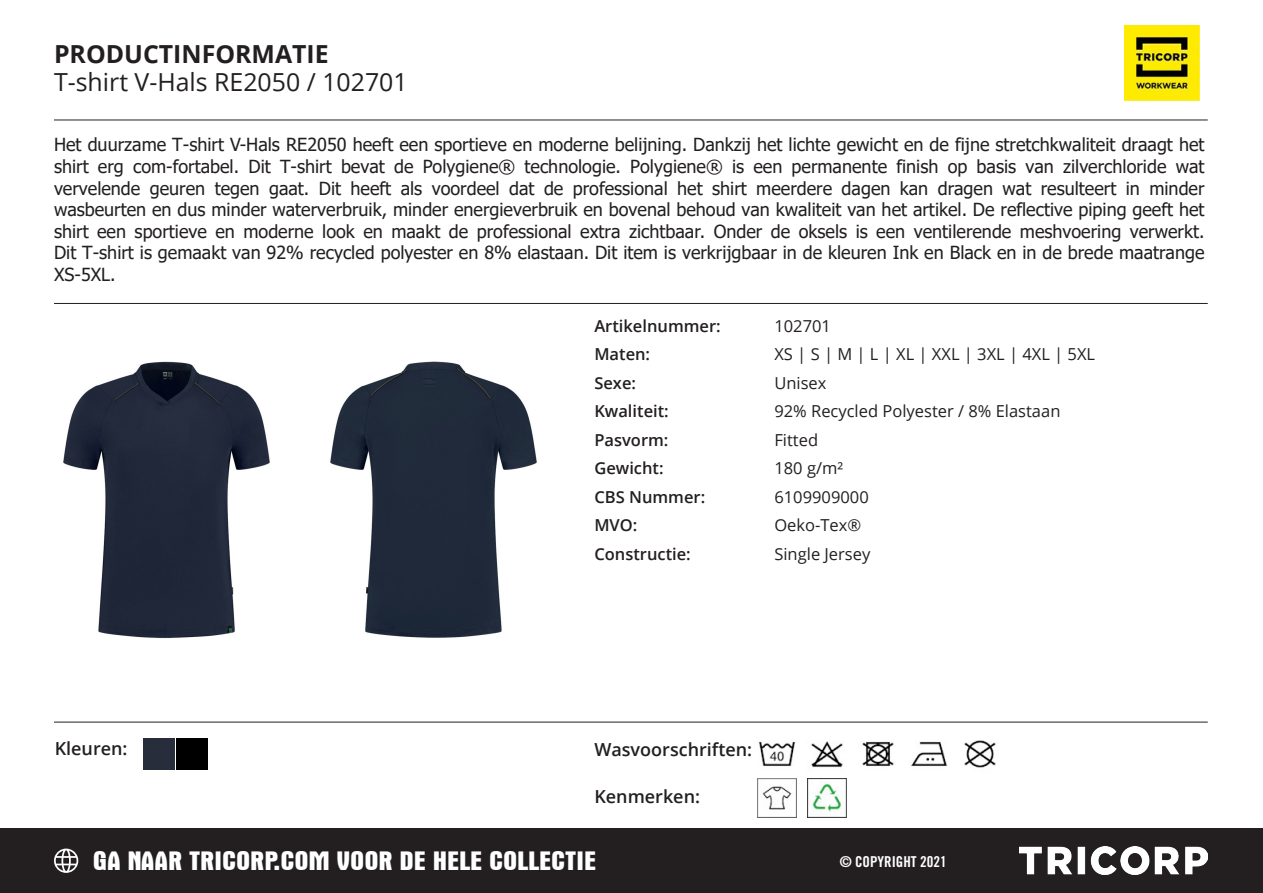
<style>
.page{position:relative;width:1263px;height:893px;background:#fff}
.page>*{position:absolute;margin:0;border:0;box-sizing:border-box;transform-origin:0 0}
.t1{font:700 condensed 27px "Aurora BT";color:#fff;scale:1.15 1}
.t2{font:24.9px "Open Sans";color:#231f20}
.t3{font:700 24.9px "Open Sans";color:#231f20}
.t4{font:18px/21.6px "Tahoma";color:#231f20;text-align:justify}
.t5{font:600 18px "Open Sans";color:#231f20}
.Kenmerk{font:16.5px "Open Sans";color:#231f20}
.Kenmerk-2{font:600 16.5px "Open Sans";color:#231f20}
.t6{font:15px "Trade Gothic LT Std Bd Cn 20";color:#fff}
</style>
<div class="page">
<img style="left:1124px;top:26px;width:75px;height:74px">
<img style="left:63px;top:361px;width:207px;height:278px">
<img style="left:330px;top:361px;width:207px;height:277px">
<img style="left:862px;top:741px;width:32px;height:25px">
<img style="left:758px;top:741px;width:38px;height:25px">
<img style="left:811px;top:741px;width:32px;height:27px">
<img style="left:964px;top:740px;width:32px;height:28px">
<img style="left:911px;top:741px;width:37px;height:25px">
<img style="left:757px;top:778px;width:39px;height:39px">
<img style="left:808px;top:778px;width:39px;height:39px">
<img style="left:143px;top:738px;width:31px;height:31px">
<img style="left:176px;top:738px;width:31px;height:31px">
<hr style="left:54px;top:120px;width:1154px;height:1px;background:#231f20">
<hr style="left:54px;top:303px;width:1154px;height:1px;background:#231f20">
<hr style="left:54px;top:722px;width:1154px;height:1px;background:#231f20">
<div style="left:0;top:828px;width:1263px;height:65px;background:#231f20"></div>
<svg style="left:54px;top:849px;width:24px;height:24px"></svg>
<img style="left:1020px;top:847px;width:188px;height:28px">
<p class="t3" style="left:54px;top:36px;width:276px">PRODUCTINFORMATIE</p>
<p class="t2" style="left:54px;top:65px;width:355px">T-shirt V-Hals RE2050 / 102701</p>
<p class="t4" style="left:54px;top:135px;width:1152px">Het duurzame T-shirt V-Hals RE2050 heeft een sportieve en moderne belijning. Dankzij het lichte gewicht en de fijne stretchkwaliteit draagt het shirt erg com-fortabel. Dit T-shirt bevat de Polygiene® technologie. Polygiene® is een permanente finish op basis van zilverchloride wat vervelende geuren tegen gaat. Dit heeft als voordeel dat de professional het shirt meerdere dagen kan dragen wat resulteert in minder wasbeurten en dus minder waterverbruik, minder energieverbruik en bovenal behoud van kwaliteit van het artikel. De reflective piping geeft het shirt een sportieve en moderne look en maakt de professional extra zichtbaar. Onder de oksels is een ventilerende meshvoering verwerkt.<br>Dit T-shirt is gemaakt van 92% recycled polyester en 8% elastaan. Dit item is verkrijgbaar in de kleuren Ink en Black en in de brede maatrange XS-5XL.</p>
<p class="Kenmerk-2" style="left:594px;top:314px;width:128px">Artikelnummer:</p>
<p class="Kenmerk" style="left:774px;top:314px;width:58px">102701</p>
<p class="Kenmerk-2" style="left:594px;top:343px;width:57px">Maten:</p>
<p class="Kenmerk" style="left:774px;top:343px;width:322px">XS | S | M | L | XL | XXL | 3XL | 4XL | 5XL</p>
<p class="Kenmerk-2" style="left:594px;top:371px;width:43px">Sexe:</p>
<p class="Kenmerk" style="left:774px;top:371px;width:54px">Unisex</p>
<p class="Kenmerk-2" style="left:594px;top:400px;width:76px">Kwaliteit:</p>
<p class="Kenmerk" style="left:774px;top:400px;width:288px">92% Recycled Polyester / 8% Elastaan</p>
<p class="Kenmerk-2" style="left:594px;top:428px;width:76px">Pasvorm:</p>
<p class="Kenmerk" style="left:774px;top:428px;width:45px">Fitted</p>
<p class="Kenmerk-2" style="left:594px;top:457px;width:71px">Gewicht:</p>
<p class="Kenmerk" style="left:774px;top:457px;width:70px">180 g/m²</p>
<p class="Kenmerk-2" style="left:594px;top:485px;width:112px">CBS Nummer:</p>
<p class="Kenmerk" style="left:774px;top:485px;width:96px">6109909000</p>
<p class="Kenmerk-2" style="left:594px;top:514px;width:45px">MVO:</p>
<p class="Kenmerk" style="left:774px;top:514px;width:88px">Oeko-Tex®</p>
<p class="Kenmerk-2" style="left:594px;top:542px;width:98px">Constructie:</p>
<p class="Kenmerk" style="left:774px;top:542px;width:97px">Single Jersey</p>
<p class="t5" style="left:55px;top:736px;width:74px">Kleuren:</p>
<p class="t5" style="left:594px;top:737px;width:159px">Wasvoorschriften:</p>
<p class="t5" style="left:594px;top:784px;width:107px">Kenmerken:</p>
<p class="t1" style="left:93px;top:846px;width:439px">GA NAAR TRICORP.COM VOOR DE HELE COLLECTIE</p>
<p class="t6" style="left:840px;top:853px;width:108px">© COPYRIGHT 2021</p>
</div>
